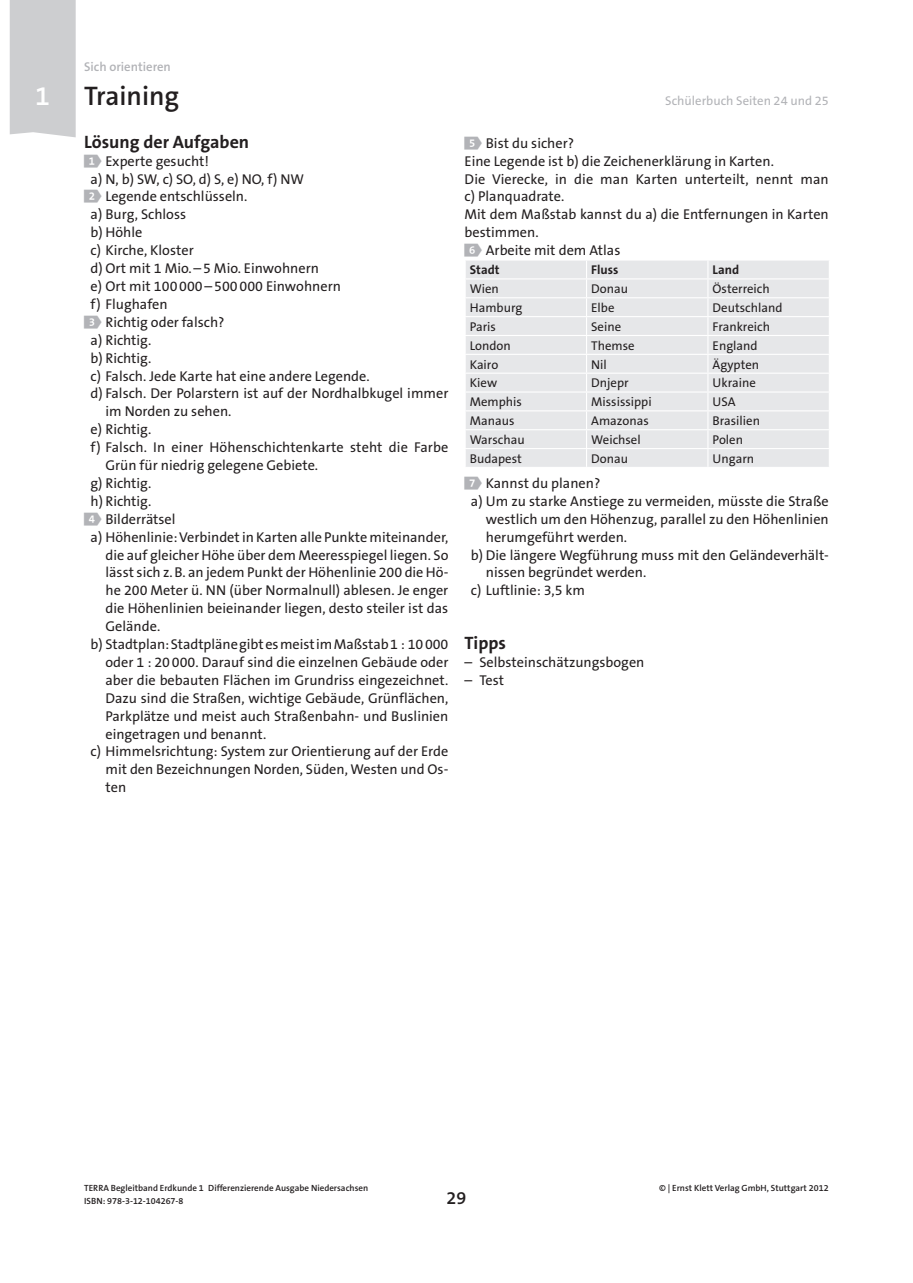
<style>
.page{position:relative;width:913px;height:1283px;background:#fff}
.page>*{position:absolute;margin:0;border:0;box-sizing:border-box;transform-origin:0 0}
.t1{font:600 27px "The Sans B6";color:#231f20}
.t2{font:600 27px "The Sans B6";color:#fff}
.t3{font:700 18px "The Sans B7";color:#231f20}
.t4{font:600 18px "The Sans B6";color:#231f20}
.t5{font:14.25px/17.9px "The Sans B5 Plain";color:#231f20}
.t6{font:12.75px "The Sans B5 Plain";color:#231f20}
.t7{font:12.75px "The Sans B5 Plain";color:#b2b3b7}
.t8{font:600 12.75px "The Sans B6";color:#b2b3b7}
.t9{font:700 12.75px "The Sans B7";color:#231f20}
.t10{font:600 9px "The Sans B6";color:#231f20}
.s1{font-family:"Terra 5 Aufgabenziffern";color:#b2b3b7}
</style>
<div class="page">
<div style="left:10px;top:0;width:66px;height:137px;background:#cdced0"></div>
<div style="left:466px;top:260px;width:362px;height:207px;background:#e6e7e9"></div>
<hr style="left:464px;top:297px;width:243px;height:1px;background:#fff">
<hr style="left:707px;top:297px;width:122px;height:1px;background:#fff">
<hr style="left:464px;top:316px;width:243px;height:1px;background:#fff">
<hr style="left:707px;top:316px;width:122px;height:1px;background:#fff">
<hr style="left:464px;top:335px;width:243px;height:1px;background:#fff">
<hr style="left:707px;top:335px;width:122px;height:1px;background:#fff">
<hr style="left:464px;top:354px;width:243px;height:1px;background:#fff">
<hr style="left:707px;top:354px;width:122px;height:1px;background:#fff">
<hr style="left:464px;top:372px;width:243px;height:2px;background:#fff">
<hr style="left:707px;top:372px;width:122px;height:2px;background:#fff">
<hr style="left:464px;top:391px;width:243px;height:1px;background:#fff">
<hr style="left:707px;top:391px;width:122px;height:1px;background:#fff">
<hr style="left:464px;top:410px;width:243px;height:1px;background:#fff">
<hr style="left:707px;top:410px;width:122px;height:1px;background:#fff">
<hr style="left:464px;top:429px;width:243px;height:1px;background:#fff">
<hr style="left:707px;top:429px;width:122px;height:1px;background:#fff">
<hr style="left:464px;top:448px;width:243px;height:1px;background:#fff">
<svg style="left:586px;top:260px;width:1px;height:207px"></svg>
<hr style="left:707px;top:448px;width:122px;height:1px;background:#fff">
<svg style="left:707px;top:260px;width:1px;height:207px"></svg>
<svg style="left:828px;top:260px;width:1px;height:207px"></svg>
<hr style="left:464px;top:278px;width:365px;height:1px;background:#fff">
<h1 class="t2" style="left:35px;top:86px;width:16px">1</h1>
<p class="t8" style="left:84px;top:62px;width:88px">Sich orientieren</p>
<h1 class="t1" style="left:84px;top:86px;width:97px">Training</h1>
<p class="t7" style="left:665px;top:96px;width:165px">Schülerbuch Seiten 24 und 25</p>
<p class="t3" style="left:84px;top:134px;width:166px">Lösung der Aufgaben</p>
<p class="t5" style="left:84px;top:153px;width:126px"><span class="s1">#</span> Experte gesucht!</p>
<p class="t5" style="left:91px;top:171px;width:215px">a) N, b) SW, c) SO, d) S, e) NO, f) NW</p>
<p class="t5" style="left:84px;top:189px;width:165px"><span class="s1">$</span> Legende entschlüsseln.</p>
<p class="t5" style="left:91px;top:207px;width:97px">a) Burg, Schloss</p>
<p class="t5" style="left:91px;top:225px;width:53px">b) Höhle</p>
<p class="t5" style="left:91px;top:243px;width:105px">c) Kirche, Kloster</p>
<p class="t5" style="left:91px;top:261px;width:230px">d) Ort mit 1 Mio. – 5 Mio. Einwohnern</p>
<p class="t5" style="left:91px;top:278px;width:252px">e) Ort mit 100 000 – 500 000 Einwohnern</p>
<p class="t5" style="left:91px;top:296px;width:78px">f) Flughafen</p>
<p class="t5" style="left:84px;top:314px;width:142px"><span class="s1">%</span> Richtig oder falsch?</p>
<p class="t5" style="left:91px;top:332px;width:62px">a) Richtig.</p>
<p class="t5" style="left:91px;top:350px;width:62px">b) Richtig.</p>
<p class="t5" style="left:91px;top:368px;width:280px">c) Falsch. Jede Karte hat eine andere Legende.</p>
<p class="t5" style="left:91px;top:386px;width:359px">d) Falsch. Der Polarstern ist auf der Nordhalbkugel immer</p>
<p class="t5" style="left:105px;top:404px;width:127px">im Norden zu sehen.</p>
<p class="t5" style="left:91px;top:422px;width:62px">e) Richtig.</p>
<p class="t5" style="left:91px;top:439px;width:359px">f) Falsch. In einer Höhenschichtenkarte steht die Farbe</p>
<p class="t5" style="left:105px;top:457px;width:214px">Grün für niedrig gelegene Gebiete.</p>
<p class="t5" style="left:91px;top:475px;width:62px">g) Richtig.</p>
<p class="t5" style="left:91px;top:493px;width:62px">h) Richtig.</p>
<p class="t5" style="left:84px;top:511px;width:93px"><span class="s1">&amp;</span> Bilderrätsel</p>
<p class="t5" style="left:91px;top:529px;width:359px">a) Höhenlinie: Verbindet in Karten alle Punkte miteinander,</p>
<p class="t5" style="left:105px;top:547px;width:344px">die auf gleicher Höhe über dem Meeresspiegel liegen. So</p>
<p class="t5" style="left:105px;top:565px;width:344px">lässt sich z. B. an jedem Punkt der Höhenlinie 200 die Hö-</p>
<p class="t5" style="left:105px;top:583px;width:344px">he 200 Meter ü. NN (über Normalnull) ablesen. Je enger</p>
<p class="t5" style="left:105px;top:601px;width:344px">die Höhenlinien beieinander liegen, desto steiler ist das</p>
<p class="t5" style="left:105px;top:618px;width:56px">Gelände.</p>
<p class="t5" style="left:91px;top:636px;width:359px">b) Stadtplan: Stadtpläne gibt es meist im Maßstab 1 : 10 000</p>
<p class="t5" style="left:105px;top:654px;width:344px">oder 1 : 20 000. Darauf sind die einzelnen Gebäude oder</p>
<p class="t5" style="left:105px;top:672px;width:344px">aber die bebauten Flächen im Grundriss eingezeichnet.</p>
<p class="t5" style="left:105px;top:690px;width:344px">Dazu sind die Straßen, wichtige Gebäude, Grünflächen,</p>
<p class="t5" style="left:105px;top:708px;width:344px">Parkplätze und meist auch Straßenbahn- und Buslinien</p>
<p class="t5" style="left:105px;top:726px;width:162px">eingetragen und benannt.</p>
<p class="t5" style="left:91px;top:744px;width:359px">c) Himmelsrichtung: System zur Orientierung auf der Erde</p>
<p class="t5" style="left:105px;top:762px;width:344px">mit den Bezeichnungen Norden, Süden, Westen und Os-</p>
<p class="t5" style="left:105px;top:779px;width:22px">ten</p>
<p class="t5" style="left:464px;top:135px;width:365px"><span class="s1">'</span> Bist du sicher?<br>Eine Legende ist b) die Zeichenerklärung in Karten.<br>Die Vierecke, in die man Karten unterteilt, nennt man c) Planquadrate.<br>Mit dem Maßstab kannst du a) die Entfernungen in Karten bestimmen.<br><span class="s1">(</span> Arbeite mit dem Atlas</p>
<p class="t9" style="left:470px;top:265px;width:31px">Stadt</p>
<p class="t9" style="left:591px;top:265px;width:29px">Fluss</p>
<p class="t9" style="left:712px;top:265px;width:28px">Land</p>
<p class="t6" style="left:470px;top:284px;width:31px">Wien</p>
<p class="t6" style="left:591px;top:284px;width:38px">Donau</p>
<p class="t6" style="left:712px;top:284px;width:59px">Österreich</p>
<p class="t6" style="left:470px;top:302px;width:54px">Hamburg</p>
<p class="t6" style="left:591px;top:302px;width:25px">Elbe</p>
<p class="t6" style="left:712px;top:302px;width:71px">Deutschland</p>
<p class="t6" style="left:470px;top:321px;width:28px">Paris</p>
<p class="t6" style="left:591px;top:321px;width:32px">Seine</p>
<p class="t6" style="left:712px;top:321px;width:59px">Frankreich</p>
<p class="t6" style="left:470px;top:340px;width:42px">London</p>
<p class="t6" style="left:591px;top:340px;width:45px">Themse</p>
<p class="t6" style="left:712px;top:340px;width:47px">England</p>
<p class="t6" style="left:470px;top:359px;width:30px">Kairo</p>
<p class="t6" style="left:591px;top:359px;width:17px">Nil</p>
<p class="t6" style="left:712px;top:359px;width:48px">Ägypten</p>
<p class="t6" style="left:470px;top:378px;width:29px">Kiew</p>
<p class="t6" style="left:591px;top:378px;width:39px">Dnjepr</p>
<p class="t6" style="left:712px;top:378px;width:45px">Ukraine</p>
<p class="t6" style="left:470px;top:397px;width:54px">Memphis</p>
<p class="t6" style="left:591px;top:397px;width:62px">Mississippi</p>
<p class="t6" style="left:712px;top:397px;width:24px">USA</p>
<p class="t6" style="left:470px;top:415px;width:46px">Manaus</p>
<p class="t6" style="left:591px;top:415px;width:59px">Amazonas</p>
<p class="t6" style="left:712px;top:415px;width:49px">Brasilien</p>
<p class="t6" style="left:470px;top:434px;width:56px">Warschau</p>
<p class="t6" style="left:591px;top:434px;width:51px">Weichsel</p>
<p class="t6" style="left:712px;top:434px;width:32px">Polen</p>
<p class="t6" style="left:470px;top:453px;width:54px">Budapest</p>
<p class="t6" style="left:591px;top:453px;width:38px">Donau</p>
<p class="t6" style="left:712px;top:453px;width:43px">Ungarn</p>
<p class="t5" style="left:464px;top:475px;width:137px"><span class="s1">)</span> Kannst du planen?</p>
<p class="t5" style="left:471px;top:493px;width:359px">a) Um zu starke Anstiege zu vermeiden, müsste die Straße</p>
<p class="t5" style="left:486px;top:511px;width:344px">westlich um den Höhenzug, parallel zu den Höhenlinien</p>
<p class="t5" style="left:486px;top:529px;width:143px">herumgeführt werden.</p>
<p class="t5" style="left:471px;top:547px;width:359px">b) Die längere Wegführung muss mit den Geländeverhält-</p>
<p class="t5" style="left:486px;top:565px;width:162px">nissen begründet werden.</p>
<p class="t5" style="left:471px;top:583px;width:116px">c) Luftlinie: 3,5 km</p>
<p class="t3" style="left:464px;top:635px;width:43px">Tipps</p>
<p class="t5" style="left:464px;top:654px;width:181px">– Selbsteinschätzungsbogen</p>
<p class="t5" style="left:464px;top:672px;width:41px">– Test</p>
<p class="t10" style="left:84px;top:1184px;width:285px">TERRA Begleitband Erdkunde 1 Differenzierende Ausgabe Niedersachsen</p>
<p class="t10" style="left:659px;top:1184px;width:171px">© | Ernst Klett Verlag GmbH, Stuttgart 2012</p>
<p class="t10" style="left:84px;top:1196px;width:101px">ISBN: 978-3-12-104267-8</p>
<p class="t4" style="left:446px;top:1190px;width:21px">29</p>
</div>
